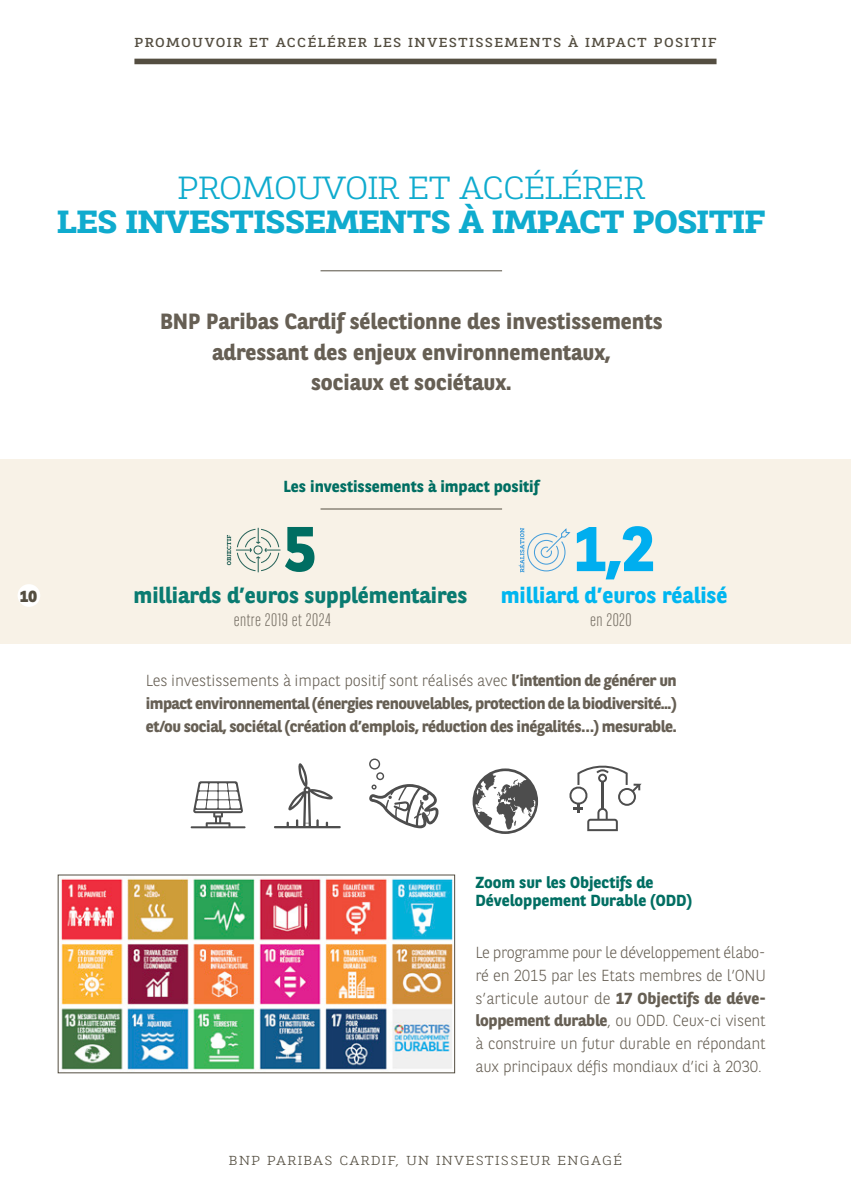
<style>
.page{position:relative;width:851px;height:1191px;background:#fff}
.page>*{position:absolute;margin:0;border:0;box-sizing:border-box;transform-origin:0 0}
.t1{font:700 63px "BNPP Sans";color:#00aeef}
.t2{font:700 63px "BNPP Sans";color:#006e62}
.t3{font:700 32px "BNPP Slab Serif Expanded";letter-spacing:-.03em;color:#0fabce}
.t4{font:300 32px "BNPP Slab Serif Expanded";letter-spacing:-.03em;color:#0fabce}
.t5{font:700 22px/30.4px "BNPP Sans";color:#665f54;text-align:center}
.t6{font:700 22px "BNPP Sans";color:#0a7b71}
.t7{font:700 22px "BNPP Sans";color:#00b6f0}
.t8{font:300 18px "BNPP Sans Condensed";letter-spacing:.025em;color:#7b7469}
.t9{font:700 16px/22.6px "BNPP Sans";letter-spacing:-.025em;color:#665f54;text-align:justify}
.t10{font:300 16px/22.6px "BNPP Sans";letter-spacing:-.015em;color:#665f54;text-align:justify}
.t11{font:700 16px/17.4px "BNPP Sans";color:#006e62}
.t12{font:800 16px "BNPP Sans";color:#544e41}
.t13{font:13px "BNPP Slab Serif Expanded";letter-spacing:.1em;color:#544e41}
.t14{font:300 13px "BNPP Slab Serif Expanded";letter-spacing:.1em;color:#544e41}
.s1{font-weight:300}
.s2{font-weight:700}
</style>
<div class="page">
<div style="left:0;top:459px;width:850px;height:184px;background:#f8f2e7"></div>
<hr style="left:850px;top:278px;width:1px;height:181px;background:#f8f2e7">
<hr style="left:850px;top:642px;width:1px;height:182px;background:#f8f2e7">
<svg style="left:227px;top:527px;width:54px;height:46px"></svg>
<svg style="left:518px;top:527px;width:53px;height:45px"></svg>
<div style="left:134px;top:59px;width:582px;height:5px;background:#544e41"></div>
<div style="left:18px;top:584px;width:22px;height:23px;background:#fff;border-radius:50%"></div>
<hr style="left:320px;top:270px;width:182px;height:1px;background:#544e41">
<hr style="left:320px;top:508px;width:182px;height:1px;background:#544e41">
<img style="left:60px;top:876px;width:393px;height:194px">
<svg style="left:274px;top:763px;width:67px;height:65px"></svg>
<svg style="left:191px;top:781px;width:54px;height:47px"></svg>
<svg style="left:369px;top:758px;width:70px;height:70px"></svg>
<svg style="left:472px;top:768px;width:66px;height:66px"></svg>
<svg style="left:569px;top:765px;width:72px;height:66px"></svg>
<p class="t13" style="left:134px;top:34px;width:583px">PROMOUVOIR ET ACCÉLÉRER LES INVESTISSEMENTS À IMPACT POSITIF</p>
<h2 class="t4" style="left:177px;top:165px;width:469px">PROMOUVOIR ET ACCÉLÉRER</h2>
<h2 class="t3" style="left:57px;top:200px;width:710px">LES INVESTISSEMENTS À IMPACT POSITIF</h2>
<h3 class="t5" style="left:160px;top:305px;width:504px">BNP Paribas Cardif sélectionne des investissements adressant des enjeux environnementaux,<br>sociaux et sociétaux.</h3>
<p class="t12" style="left:20px;top:585px;width:18px">10</p>
<p class="t11" style="left:283px;top:477px;width:257px">Les investissements à impact positif</p>
<h1 class="t2" style="left:284px;top:506px;width:35px">5</h1>
<h3 class="t6" style="left:133px;top:580px;width:335px">milliards d’euros supplémentaires</h3>
<h1 class="t1" style="left:573px;top:506px;width:83px">1,2</h1>
<h3 class="t7" style="left:500px;top:580px;width:228px">milliard d’euros réalisé</h3>
<p class="t8" style="left:234px;top:608px;width:98px">entre 2019 et 2024</p>
<p class="t8" style="left:590px;top:608px;width:43px">en 2020</p>
<p class="t9" style="left:146px;top:668px;width:532px"><span class="s1">Les investissements à impact positif sont réalisés avec</span> l’intention de générer un impact environnemental (énergies renouvelables, protection de la biodiversité...) et/ou social, sociétal (création d’emplois, réduction des inégalités…) mesurable.</p>
<p class="t11" style="left:475px;top:873px;width:218px">Zoom sur les Objectifs de<br>Développement Durable (ODD)</p>
<p class="t10" style="left:475px;top:940px;width:292px">Le programme pour le développement élabo&shy;ré en 2015 par les Etats membres de l’ONU s’articule autour de <span class="s2">17 Objectifs de déve&shy;loppement durable</span>, ou ODD. Ceux-ci visent à construire un futur durable en répondant aux principaux défis mondiaux d’ici à 2030.</p>
<p class="t14" style="left:229px;top:1151px;width:394px">BNP PARIBAS CARDIF, UN INVESTISSEUR ENGAGÉ</p>
</div>
